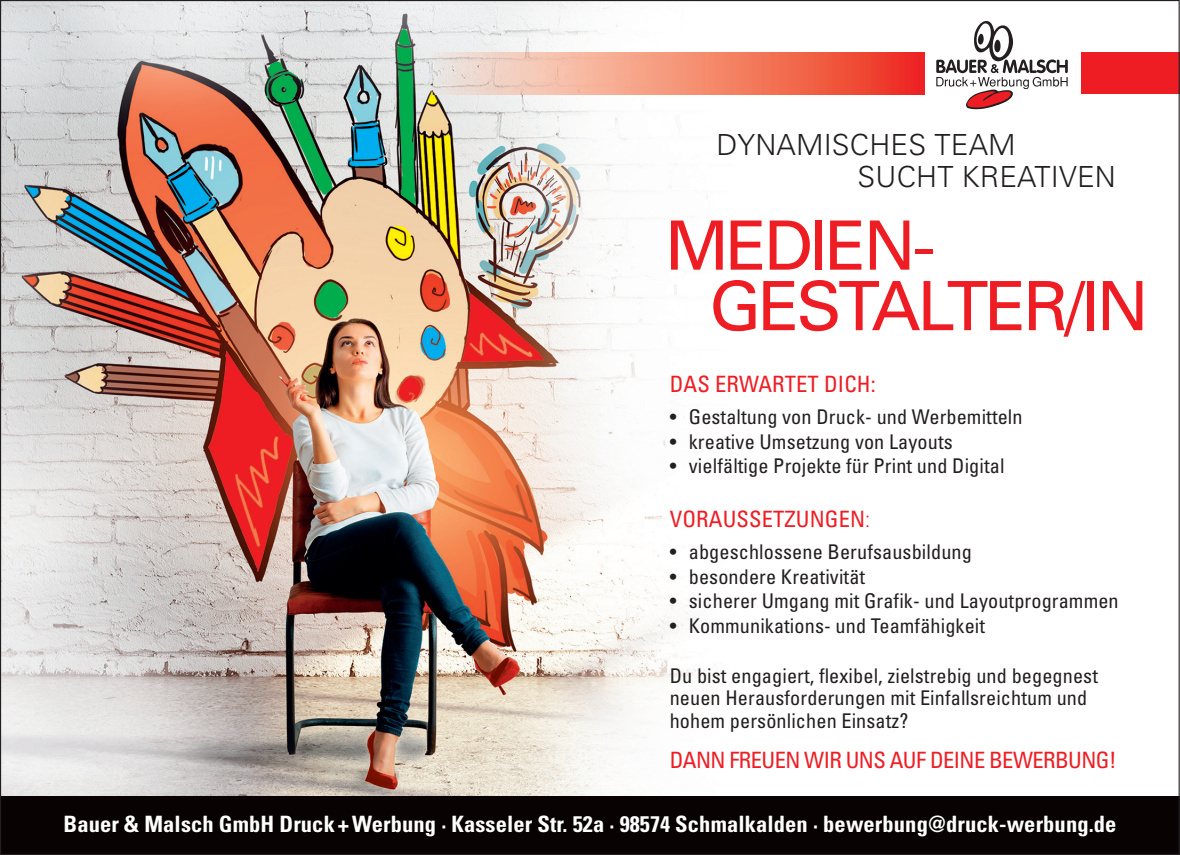
<style>
.page{position:relative;width:1180px;height:855px;background:#fff}
.page>*{position:absolute;margin:0;border:0;box-sizing:border-box;transform-origin:0 0}
.t1{font:67.95px/60.5px "Univers";letter-spacing:-.05em;color:#ee1d23}
.t2{font:300 29.03px/32.2px "Univers";letter-spacing:.005em;color:#231f20}
.t3{font:700 condensed 22.5px "Univers";letter-spacing:.005em;color:#fff}
.t4{font:condensed 22.5px "Univers";letter-spacing:-.025em;color:#ee1d23}
.t5{font:condensed 22.5px "Univers";letter-spacing:.005em;color:#ee1d23}
.t6{font:condensed 20.25px/22.5px "Univers";letter-spacing:.005em;color:#231f20}
.s1{font-weight:300}
</style>
<div class="page">
<img style="left:2px;top:2px;width:1162px;height:794px">
<div style="left:1081px;top:53px;width:99px;height:41px;background:#ee1d23"></div>
<img style="left:426px;top:53px;width:499px;height:41px">
<div style="left:0;top:796px;width:1180px;height:59px;background:#080302"></div>
<svg style="left:936px;top:21px;width:132px;height:88px"></svg>
<h2 class="t2" style="left:858px;top:131px;width:260px;text-indent:-141px">DYNAMISCHES TEAM<br>SUCHT KREATIVEN</h2>
<h1 class="t1" style="left:709px;top:222px;width:442px;text-indent:-44px">MEDIEN-<br>GESTALTER/IN</h1>
<p class="t5" style="left:670px;top:376px;width:208px">DAS ERWARTET DICH:</p>
<p class="t6" style="left:670px;top:407px;width:354px">• Gestaltung von Druck- und Werbemitteln</p>
<p class="t6" style="left:670px;top:432px;width:284px">• kreative Umsetzung von Layouts</p>
<p class="t6" style="left:670px;top:457px;width:336px">• vielfältige Projekte für Print und Digital</p>
<p class="t5" style="left:670px;top:511px;width:202px">VORAUSSETZUNGEN<span class="s1">:</span></p>
<p class="t6" style="left:670px;top:542px;width:304px">• abgeschlossene Berufsausbildung</p>
<p class="t6" style="left:670px;top:567px;width:197px">• besondere Kreativität</p>
<p class="t6" style="left:670px;top:592px;width:451px">• sicherer Umgang mit Grafik- und Layoutprogrammen</p>
<p class="t6" style="left:670px;top:616px;width:317px">• Kommunikations- und Teamfähigkeit</p>
<p class="t6" style="left:670px;top:666px;width:430px">Du bist engagiert, flexibel, zielstrebig und begegnest neuen Herausforderungen mit Einfallsreichtum und hohem persönlichen Einsatz?</p>
<p class="t4" style="left:670px;top:752px;width:448px">DANN FREUEN WIR UNS AUF DEINE BEWERBUNG!</p>
<p class="t3" style="left:64px;top:816px;width:1054px">Bauer &amp; Malsch GmbH Druck + Werbung · Kasseler Str. 52a · 98574 Schmalkalden · bewerbung@druck-werbung.de</p>
</div>
